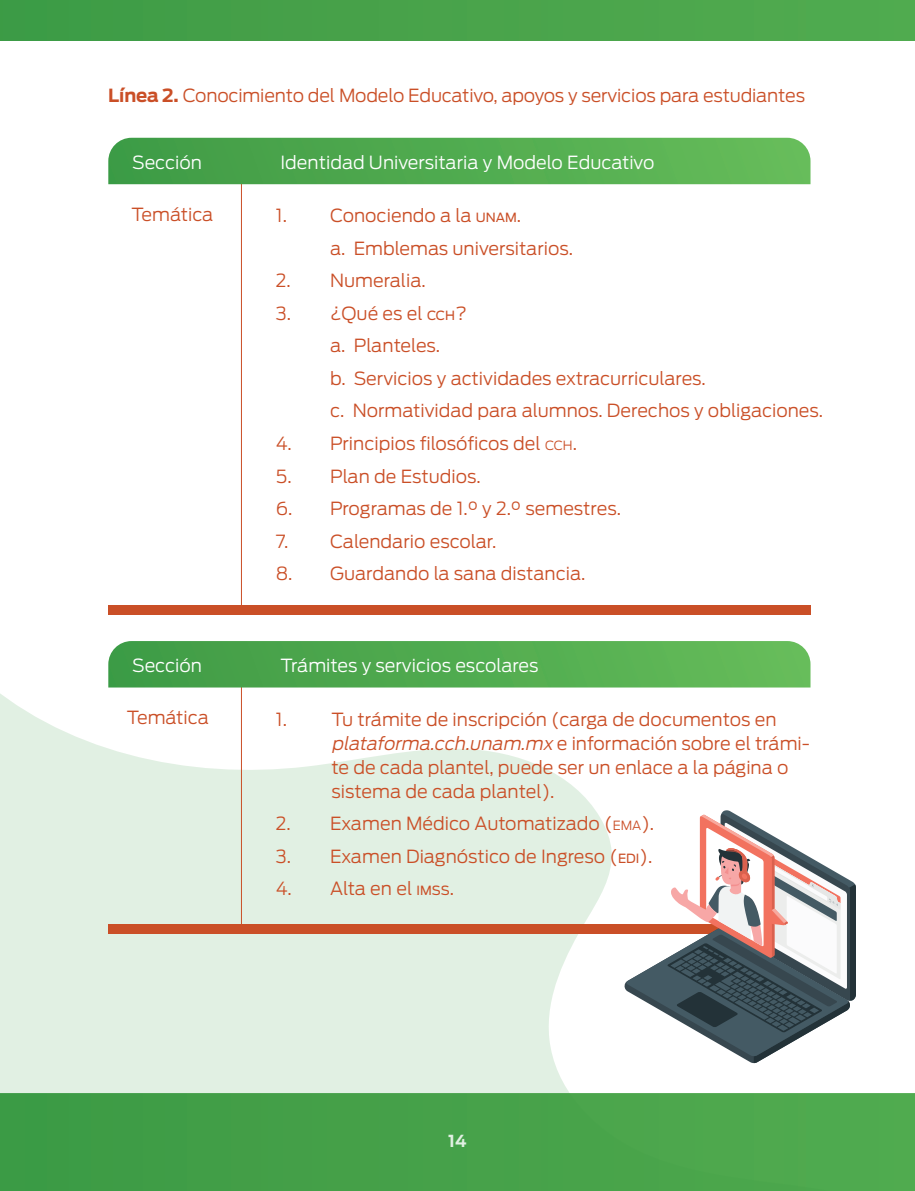
<style>
.page{position:relative;width:915px;height:1191px;background:#fff}
.page>*{position:absolute;margin:0;border:0;box-sizing:border-box;transform-origin:0 0}
.t1{font:300 18px/24px "Antenna";color:#ca4f27}
.t2{font:300 18px "Antenna";color:#fff}
.t3{font:700 16.5px "Antenna";color:#fff}
.s1{font-weight:700}
.s2{font-weight:400;font-size:12.6px}
.s3{font-size:12.6px}
.s4{font-style:italic}
</style>
<div class="page">
<div style="left:0;top:0;width:914px;height:40px;background:#49a34b"></div>
<svg style="left:914px;top:1093px;width:1px;height:98px"></svg>
<svg style="left:0;top:670px;width:914px;height:521px;fill:#e1f0e3"></svg>
<hr style="left:241px;top:175px;width:1px;height:432px;background:#ca4f27">
<hr style="left:241px;top:678px;width:1px;height:254px;background:#ca4f27">
<svg style="left:108px;top:138px;width:702px;height:46px;background:#52ac50"></svg>
<svg style="left:108px;top:641px;width:702px;height:46px;background:#53ac51"></svg>
<div style="left:108px;top:605px;width:702px;height:9px;background:#ca4f27"></div>
<div style="left:108px;top:925px;width:702px;height:9px;background:#ca4f27"></div>
<svg style="left:623px;top:810px;width:232px;height:253px"></svg>
<p class="t1" style="left:108px;top:83px;width:698px"><span class="s1">Línea 2.</span> Conocimiento del Modelo Educativo, apoyos y servicios para estudiantes</p>
<p class="t2" style="left:132px;top:152px;width:71px">Sección</p>
<p class="t2" style="left:280px;top:152px;width:375px">Identidad Universitaria y Modelo Educativo</p>
<p class="t1" style="left:131px;top:202px;width:83px">Temática</p>
<p class="t1" style="left:276px;top:204px;width:246px">1. Conociendo a la <span class="s2">UNAM</span>.</p>
<p class="t1" style="left:330px;top:236px;width:244px">a. Emblemas universitarios.</p>
<p class="t1" style="left:276px;top:269px;width:151px">2. Numeralia.</p>
<p class="t1" style="left:276px;top:301px;width:192px">3. ¿Qué es el <span class="s2">CCH</span>?</p>
<p class="t1" style="left:330px;top:334px;width:112px">a. Planteles.</p>
<p class="t1" style="left:330px;top:366px;width:377px">b. Servicios y actividades extracurriculares.</p>
<p class="t1" style="left:330px;top:399px;width:494px">c. Normatividad para alumnos. Derechos y obligaciones.</p>
<p class="t1" style="left:276px;top:431px;width:302px">4. Principios filosóficos del <span class="s3">CCH</span>.</p>
<p class="t1" style="left:276px;top:464px;width:206px">5. Plan de Estudios.</p>
<p class="t1" style="left:276px;top:496px;width:346px">6. Programas de 1.° y 2.° semestres.</p>
<p class="t1" style="left:276px;top:529px;width:222px">7. Calendario escolar.</p>
<p class="t1" style="left:276px;top:561px;width:311px">8. Guardando la sana distancia.</p>
<p class="t2" style="left:132px;top:655px;width:71px">Sección</p>
<p class="t2" style="left:280px;top:655px;width:259px">Trámites y servicios escolares</p>
<p class="t1" style="left:127px;top:705px;width:83px">Temática</p>
<p class="t1" style="left:276px;top:707px;width:13px">1.</p>
<p class="t1" style="left:331px;top:707px;width:480px">Tu trámite de inscripción (carga de documentos en <span class="s4">plataforma.cch.unam.mx</span> e i n fo r m ac i ó n so b re e l t rá m i - te de cada plantel, puede ser un enlace a la página o sistema de cada plantel).</p>
<p class="t1" style="left:276px;top:811px;width:379px">2. Examen Médico Automatizado (<span class="s3">EMA</span>).</p>
<p class="t1" style="left:276px;top:844px;width:378px">3. Examen Diagnóstico de Ingreso (<span class="s2">EDI</span>).</p>
<p class="t1" style="left:276px;top:876px;width:179px">4. Alta en el <span class="s2">IMSS</span>.</p>
<p class="t3" style="left:448px;top:1131px;width:20px">14</p>
</div>
